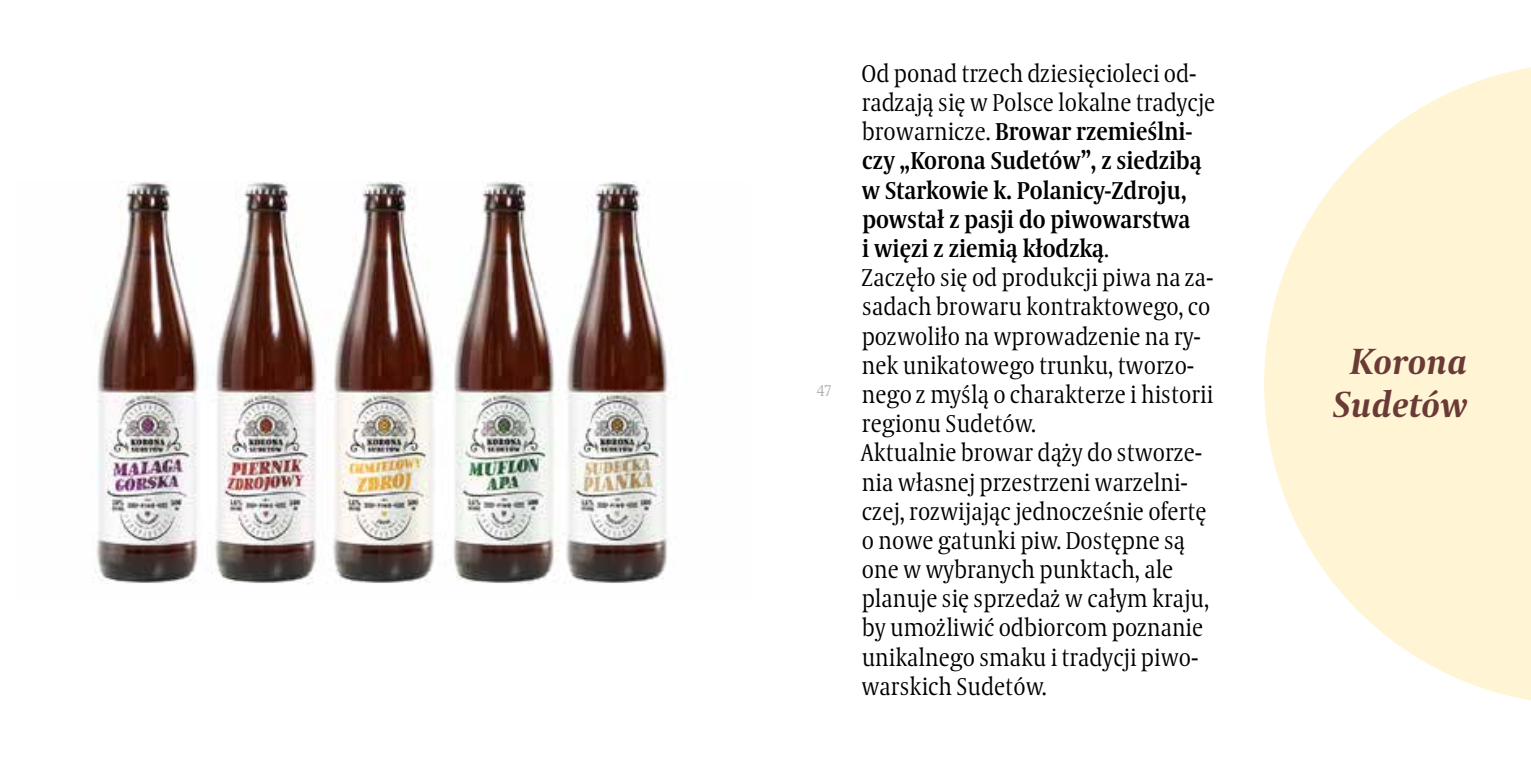
<style>
.page{position:relative;width:1531px;height:766px;background:#fff}
.page>*{position:absolute;margin:0;border:0;box-sizing:border-box;transform-origin:0 0}
.t1{font:italic 700 36px/43.2px "Coranto 2";color:#6a3b36;text-align:center}
.t2{font:24.3px/29.2px "Coranto 2 Headline Lt";color:#000}
.t3{font:600 24.3px/29.2px "Coranto 2 Headline SB";color:#000}
.t4{font:15.75px "Coranto 2 Headline Lt";color:#b3b2b2}
.s1{font-family:"Coranto 2 Headline Lt";font-weight:400}
</style>
<div class="page">
<svg style="left:1264px;top:67px;width:267px;height:634px;fill:#fff5d5"></svg>
<img style="left:95px;top:182px;width:574px;height:402px">
<p class="t4" style="left:816px;top:379px;width:16px">47</p>
<p class="t2" style="left:861px;top:58px;width:355px">Od ponad trzech dziesięcioleci od&shy;radzają się w Polsce lokalne tradycje</p>
<p class="t3" style="left:862px;top:116px;width:341px"><span class="s1">browarnicze.</span> Browar rzemieślni&shy;czy „Korona Sudetów”, z siedzibą w Starkowie k. Polanicy-Zdroju, powstał z pasji do piwowarstwa i więzi z ziemią kłodzką<span class="s1">.</span></p>
<p class="t2" style="left:860px;top:262px;width:354px">Zaczęło się od produkcji piwa na za&shy;sadach browaru kontraktowego, co pozwoliło na wprowadzenie na ry&shy;nek unikatowego trunku, tworzo&shy;nego z myślą o charakterze i historii regionu Sudetów.<br>Aktualnie browar dąży do stworze&shy;nia własnej przestrzeni warzelni&shy;czej, rozwijając jednocześnie ofertę o nowe gatunki piw. Dostępne są one w wybranych punktach, ale planuje się sprzedaż w całym kraju, by umożliwić odbiorcom poznanie unikalnego smaku i tradycji piwo&shy;warskich Sudetów.</p>
<h1 class="t1" style="left:1333px;top:341px;width:136px">Korona<br>Sudetów</h1>
</div>
